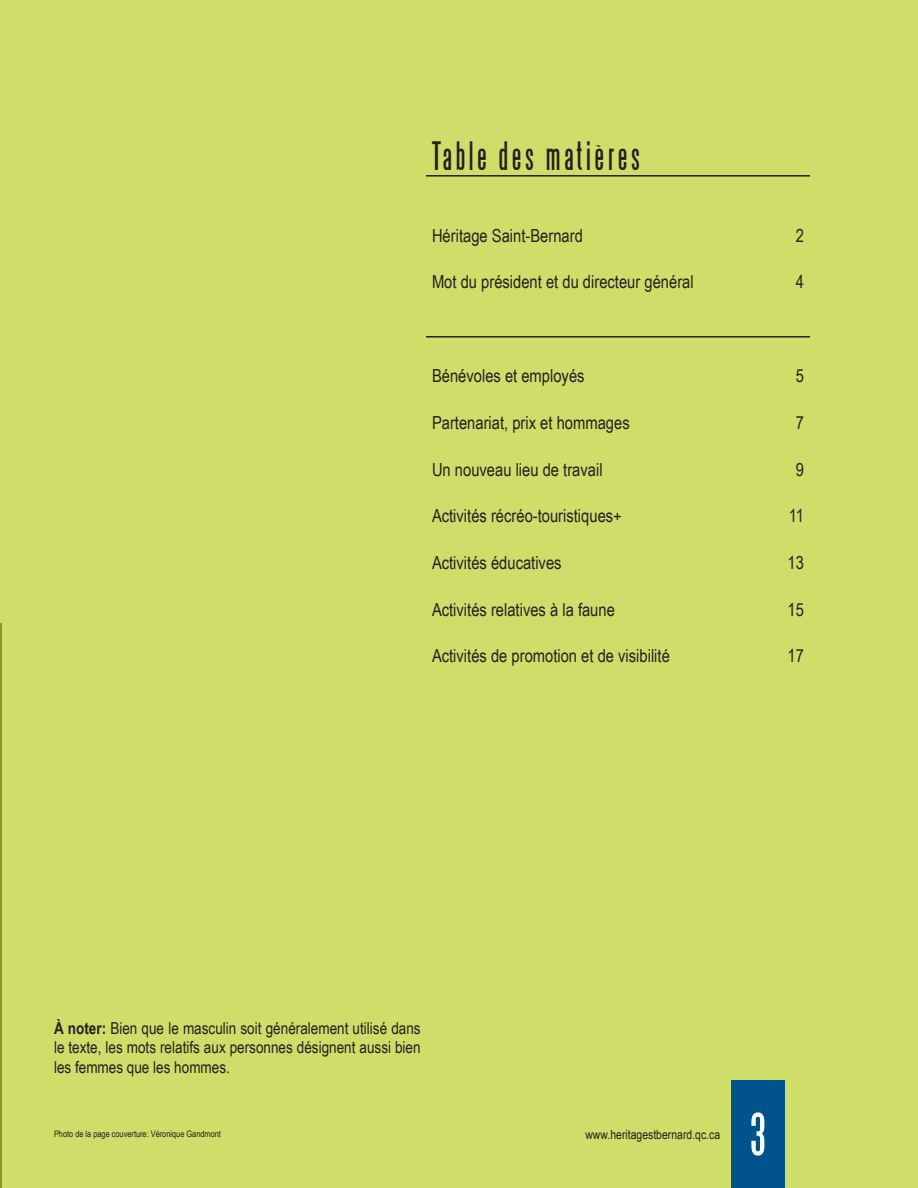
<style>
.page{position:relative;width:918px;height:1188px;background:#cfde69}
.page>*{position:absolute;margin:0;border:0;box-sizing:border-box;transform-origin:0 0}
.t1{font:54px "Steelfish";color:#fff}
.t2{font:36px "Steelfish";letter-spacing:.1em;color:#231f20}
.t3{font:18px "Arial Narrow";color:#231f20}
.t4{font:16.5px/19.5px "Arial Narrow";color:#231f20;text-align:justify}
.t5{font:12.75px "Arial Narrow";color:#231f20}
.t6{font:9px "Arial Narrow";color:#231f20}
.s1{font-weight:700}
</style>
<div class="page">
<hr style="left:0;top:623px;width:1px;height:565px;background:#7e992f">
<div style="left:731px;top:1080px;width:54px;height:108px;background:#00538d"></div>
<hr style="left:426px;top:175px;width:384px;height:2px;background:#231f20">
<hr style="left:426px;top:336px;width:384px;height:2px;background:#231f20">
<h2 class="t2" style="left:432px;top:137px;width:210px">Table des matières</h2>
<p class="t3" style="left:432px;top:222px;width:152px">Héritage Saint-Bernard</p>
<p class="t3" style="left:796px;top:222px;width:10px">2</p>
<p class="t3" style="left:432px;top:269px;width:263px">Mot du président et du directeur général</p>
<p class="t3" style="left:796px;top:269px;width:10px">4</p>
<p class="t3" style="left:432px;top:363px;width:154px">Bénévoles et employés</p>
<p class="t3" style="left:796px;top:363px;width:10px">5</p>
<p class="t3" style="left:432px;top:409px;width:199px">Partenariat, prix et hommages</p>
<p class="t3" style="left:796px;top:409px;width:10px">7</p>
<p class="t3" style="left:432px;top:456px;width:172px">Un nouveau lieu de travail</p>
<p class="t3" style="left:796px;top:456px;width:10px">9</p>
<p class="t3" style="left:432px;top:503px;width:191px">Activités récréo-touristiques+</p>
<p class="t3" style="left:789px;top:503px;width:17px">11</p>
<p class="t3" style="left:432px;top:549px;width:131px">Activités éducatives</p>
<p class="t3" style="left:788px;top:549px;width:18px">13</p>
<p class="t3" style="left:432px;top:596px;width:184px">Activités relatives à la faune</p>
<p class="t3" style="left:788px;top:596px;width:18px">15</p>
<p class="t3" style="left:432px;top:643px;width:239px">Activités de promotion et de visibilité</p>
<p class="t3" style="left:788px;top:643px;width:18px">17</p>
<p class="t4" style="left:54px;top:1017px;width:368px"><span class="s1">À noter:</span> Bien que le masculin soit généralement utilisé dans le texte, les mots relatifs aux personnes désignent aussi bien les femmes que les hommes.</p>
<p class="t6" style="left:54px;top:1128px;width:168px">Photo de la page couverture: Véronique Gandmont</p>
<p class="t5" style="left:585px;top:1125px;width:136px">www.heritagestbernard.qc.ca</p>
<h1 class="t1" style="left:750px;top:1106px;width:18px">3</h1>
</div>
